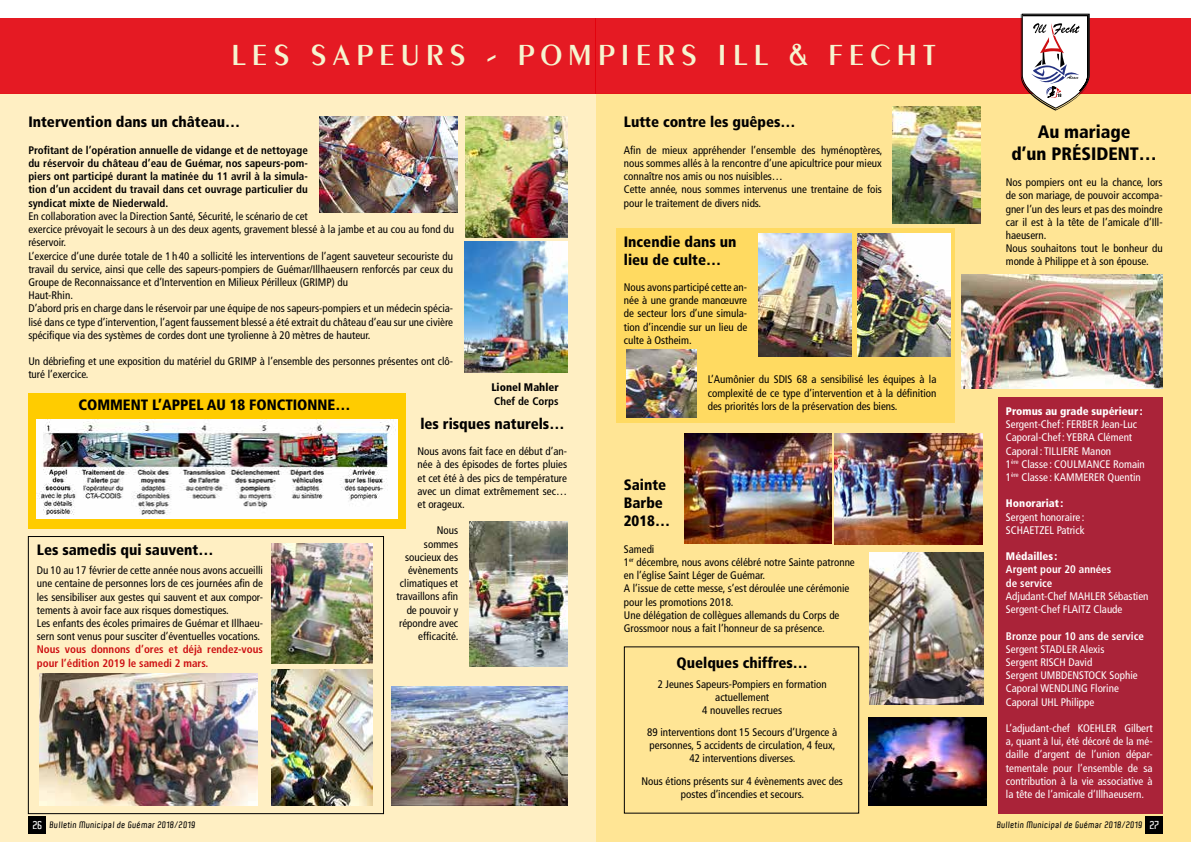
<style>
.page{position:relative;width:1191px;height:842px;background:#fff}
.page>*{position:absolute;margin:0;border:0;box-sizing:border-box;transform-origin:0 0}
.t1{font:600 31px "Peignot";letter-spacing:.2em;color:#f5f5d0}
.t2{font:900 condensed 18px/21.6px "Frutiger";color:#000;text-align:center}
.t3{font:900 condensed 15px/18px "Frutiger";color:#000}
.t4{font:condensed 11px/13.2px "Frutiger";color:#000}
.t5{font:condensed 11px/13.2px "Frutiger";color:#fff}
.t6{font:700 condensed 11px/13.2px "Frutiger";color:#000;text-align:justify}
.t7{font:700 condensed 11px/13.2px "Frutiger";color:#cd1013}
.t8{font:700 condensed 11px/13.2px "Frutiger";color:#fff}
.t9{font:900 condensed 11px "Frutiger";color:#fff}
.t10{font:900 condensed 11px "Frutiger";color:#000}
.t11{font:600 9px "Aldo";color:#000}
.s1{font-size:11px;color:#fff}
</style>
<div class="page">
<div style="left:595px;top:94px;width:596px;height:748px;background:#ffe595"></div>
<div style="left:616px;top:228px;width:338px;height:194px;background:#ffda61"></div>
<div style="left:0;top:94px;width:595px;height:748px;background:#ffefc3"></div>
<div style="left:28px;top:393px;width:378px;height:136px;background:#fc0"></div>
<div style="left:1145px;top:816px;width:17px;height:17px;background:#000"></div>
<div style="left:29px;top:816px;width:17px;height:17px;background:#000"></div>
<div style="left:0;top:18px;width:595px;height:76px;background:#e51a23"></div>
<div style="left:595px;top:18px;width:596px;height:76px;background:#e51a23"></div>
<svg style="left:1020px;top:13px;width:69px;height:98px"></svg>
<img style="left:868px;top:717px;width:118px;height:88px">
<img style="left:391px;top:686px;width:176px;height:119px">
<img style="left:961px;top:275px;width:201px;height:113px">
<img style="left:626px;top:349px;width:70px;height:69px">
<img style="left:892px;top:107px;width:88px;height:117px">
<img style="left:870px;top:553px;width:113px;height:152px">
<img style="left:37px;top:420px;width:361px;height:99px">
<div style="left:28px;top:536px;width:356px;height:278px;border:1px solid #000"></div>
<img style="left:40px;top:673px;width:217px;height:133px">
<div style="left:998px;top:397px;width:164px;height:417px;background:#aa2339"></div>
<img style="left:758px;top:233px;width:93px;height:124px">
<img style="left:857px;top:233px;width:93px;height:124px">
<img style="left:834px;top:434px;width:148px;height:110px">
<img style="left:684px;top:434px;width:147px;height:110px">
<div style="left:624px;top:646px;width:235px;height:168px;border:1px solid #000"></div>
<img style="left:319px;top:116px;width:139px;height:97px">
<img style="left:465px;top:116px;width:102px;height:121px">
<img style="left:464px;top:242px;width:103px;height:130px">
<img style="left:272px;top:543px;width:100px;height:120px">
<img style="left:271px;top:670px;width:101px;height:135px">
<img style="left:469px;top:521px;width:98px;height:145px">
<h1 class="t1" style="left:231px;top:37px;width:706px">LES SAPEURS - POMPIERS ILL &amp; FECHT</h1>
<h3 class="t3" style="left:28px;top:113px;width:213px">Intervention dans un château…</h3>
<p class="t6" style="left:28px;top:143px;width:281px">Profitant de l’opération annuelle de vidange et de nettoyage du réservoir du château d’eau de Guémar, nos sapeurs-pom&shy;piers ont participé durant la matinée du 11 avril à la simula&shy;tion d’un accident du travail dans cet ouvrage particulier du syndicat mixte de Niederwald.</p>
<p class="t4" style="left:28px;top:210px;width:427px">En collaboration avec la Direction Santé, Sécurité, le scénario de cet<br>exercice prévoyait le secours à un des deux agents, gravement blessé à la jambe et au cou au fond du réservoir.<br>L’exercice d’une durée totale de 1 h 40 a sollicité les interventions de l’agent sauveteur secouriste du travail du service, ainsi que celle des sapeurs-pompiers de Guémar/Illhaeusern renforcés par ceux du Groupe de Reconnaissance et d’Intervention en Milieux Périlleux (GRIMP) du<br>Haut-Rhin.<br>D’abord pris en charge dans le réservoir par une équipe de nos sapeurs-pompiers et un médecin spécia&shy;lisé dans ce type d’intervention, l’agent faussement blessé a été extrait du château d’eau sur une civière spécifique via des systèmes de cordes dont une tyrolienne à 20 mètres de hauteur.</p>
<p class="t4" style="left:28px;top:355px;width:426px">Un débriefing et une exposition du matériel du GRIMP à l’ensemble des personnes présentes ont clô&shy;turé l’exercice.</p>
<h3 class="t3" style="left:78px;top:396px;width:273px">COMMENT L’APPEL AU 18 FONCTIONNE…</h3>
<p class="t10" style="left:491px;top:380px;width:69px">Lionel Mahler</p>
<p class="t6" style="left:494px;top:394px;width:66px">Chef de Corps</p>
<h3 class="t3" style="left:37px;top:541px;width:178px">Les samedis qui sauvent…</h3>
<p class="t4" style="left:37px;top:564px;width:228px">Du 10 au 17 février de cette année nous avons accueilli une centaine de personnes lors de ces journées afin de les sensibiliser aux gestes qui sauvent et aux compor&shy;tements à avoir face aux risques domestiques.<br>Les enfants des écoles primaires de Guémar et Illhaeu&shy;sern sont venus pour susciter d’éventuelles vocations.</p>
<p class="t7" style="left:37px;top:643px;width:228px">Nous vous donnons d’ores et déjà rendez-vous pour l’édition 2019 le samedi 2 mars.</p>
<h3 class="t3" style="left:420px;top:414px;width:145px">les risques naturels…</h3>
<p class="t4" style="left:417px;top:445px;width:151px;text-align:justify">Nous avons fait face en début d’an&shy;née à des épisodes de fortes pluies et cet été à des pics de température avec un climat extrêmement sec… et orageux.</p>
<p class="t4" style="left:396px;top:524px;width:64px;text-align:right">Nous<br>sommes soucieux des évènements climatiques et travaillons afin de pouvoir y répondre avec efficacité.</p>
<h3 class="t3" style="left:624px;top:113px;width:173px">Lutte contre les guêpes…</h3>
<p class="t4" style="left:624px;top:144px;width:260px">Afin de mieux appréhender l’ensemble des hyménoptères, nous sommes allés à la rencontre d’une apicultrice pour mieux connaître nos amis ou nos nuisibles…<br>Cette année, nous sommes intervenus une trentaine de fois pour le traitement de divers nids.</p>
<h3 class="t3" style="left:624px;top:232px;width:114px">Incendie dans un lieu de culte…</h3>
<p class="t4" style="left:624px;top:281px;width:125px;text-align:justify">Nous avons participé cette an&shy;née à une grande manœuvre de secteur lors d’une simula&shy;tion d’incendie sur un lieu de culte à Ostheim.</p>
<p class="t4" style="left:708px;top:373px;width:230px;text-align:justify">L’Aumônier du SDIS 68 a sensibilisé les équipes à la complexité de ce type d’intervention et à la définition des priorités lors de la préservation des biens.</p>
<h3 class="t3" style="left:624px;top:476px;width:48px">Sainte<br>Barbe<br>2018…</h3>
<p class="t4" style="left:624px;top:542px;width:232px">Samedi<br>1<sup>er</sup> décembre, nous avons célébré notre Sainte patronne en l’église Saint Léger de Guémar.<br>A l’issue de cette messe, s’est déroulée une cérémonie pour les promotions 2018.<br>Une délégation de collègues allemands du Corps de Grossmoor nous a fait l’honneur de sa présence.</p>
<h3 class="t3" style="left:676px;top:653px;width:133px">Quelques chiffres…</h3>
<p class="t4" style="left:657px;top:678px;width:170px;text-align:center">2 Jeunes Sapeurs-Pompiers en formation actuellement<br>4 nouvelles recrues</p>
<p class="t4" style="left:647px;top:725px;width:191px;text-align:center">89 interventions dont 15 Secours d’Urgence à personnes, 5 accidents de circulation, 4 feux,<br>42 interventions diverses.</p>
<p class="t4" style="left:641px;top:774px;width:203px;text-align:center">Nous étions présents sur 4 évènements avec des postes d’incendies et secours.</p>
<h2 class="t2" style="left:1011px;top:121px;width:147px">Au mariage<br>d’un PRÉSIDENT…</h2>
<p class="t4" style="left:1005px;top:176px;width:158px">Nos pompiers ont eu la chance, lors de son mariage, de pouvoir accompa&shy;gner l’un des leurs et pas des moindre car il est à la tête de l’amicale d’Ill&shy;haeusern.<br>Nous souhaitons tout le bonheur du monde à Philippe et à son épouse.</p>
<p class="t9" style="left:1006px;top:405px;width:138px">Promus au grade supérieur:</p>
<p class="t5" style="left:1006px;top:418px;width:140px">Sergent-Chef: FERBER Jean-Luc<br>Caporal-Chef: YEBRA Clément<br>Caporal : TILLIERE Manon<br>1<sup>ère</sup> Classe : COULMANCE Romain<br>1<sup>ère</sup> Classe : KAMMERER Quentin</p>
<p class="t9" style="left:1006px;top:497px;width:59px">Honorariat:</p>
<p class="t5" style="left:1006px;top:510px;width:80px">Sergent honoraire :<br>SCHAETZEL Patrick</p>
<p class="t9" style="left:1006px;top:550px;width:53px">Médailles :</p>
<p class="t8" style="left:1006px;top:563px;width:107px">Argent pour 20 années de service</p>
<p class="t5" style="left:1006px;top:589px;width:144px">Adjudant-Chef MAHLER Sébastien<br>Sergent-Chef FLAITZ Claude</p>
<p class="t8" style="left:1006px;top:629px;width:139px">Bronze pour 10 ans de service</p>
<p class="t5" style="left:1006px;top:642px;width:133px">Sergent STADLER Alexis<br>Sergent RISCH David<br>Sergent UMBDENSTOCK Sophie<br>Caporal WENDLING Florine<br>Caporal UHL Philippe</p>
<p class="t5" style="left:1006px;top:721px;width:148px;text-align:justify">L’adjudant-chef KOEHLER Gilbert a, quant à lui, été décoré de la mé&shy;daille d’argent de l’union dépar&shy;tementale pour l’ensemble de sa contribution à la vie associative à la tête de l’amicale d’Illhaeusern.</p>
<p class="t11" style="left:33px;top:820px;width:164px"><span class="s1">26</span> Bulletin Municipal de Guémar 2018/2019</p>
<p class="t11" style="left:997px;top:820px;width:164px">Bulletin Municipal de Guémar 2018/2019 <span class="s1">27</span></p>
</div>
